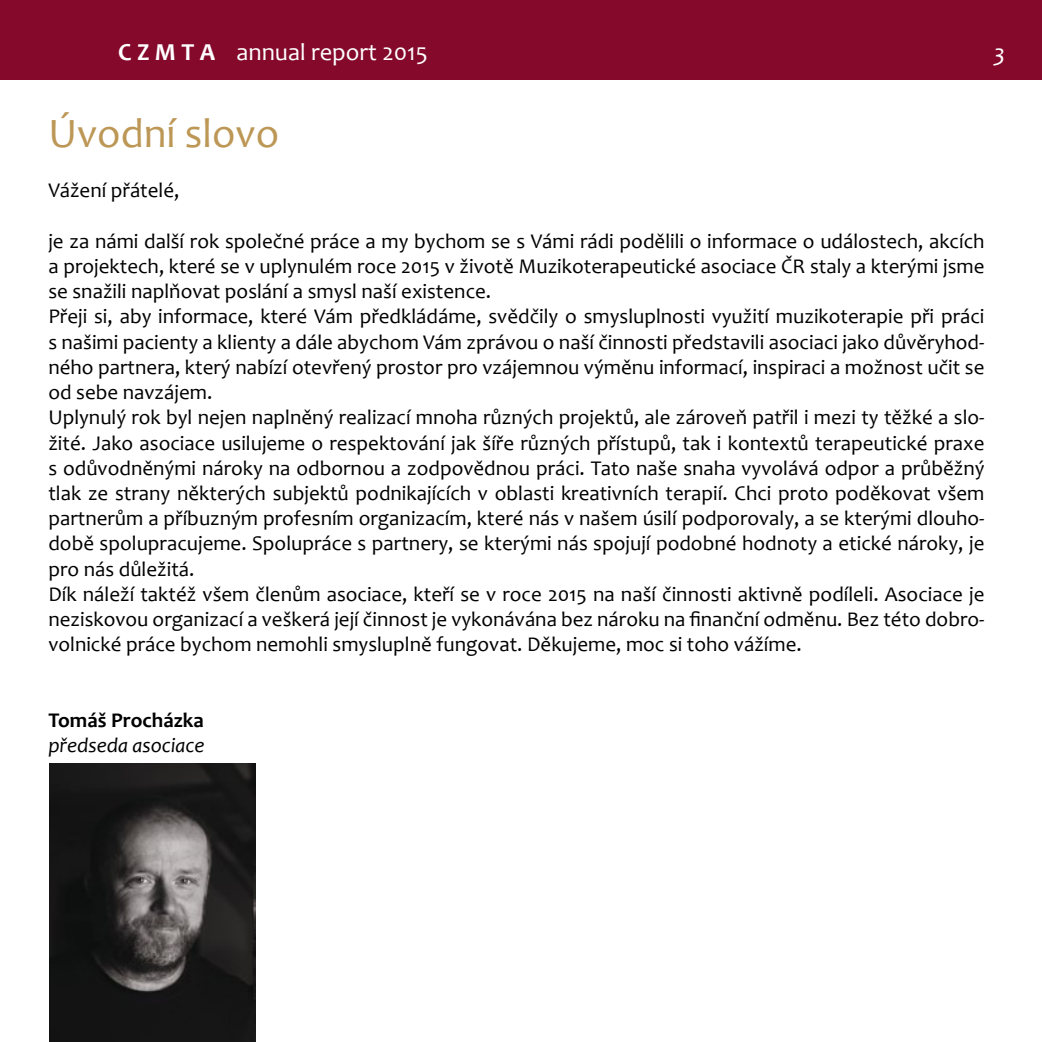
<style>
.page{position:relative;width:1042px;height:1042px;background:#fff}
.page>*{position:absolute;margin:0;border:0;box-sizing:border-box;transform-origin:0 0}
.t1{font:42px "Candara";color:#bc9755}
.t2{font:24.5px "Candara";color:#fff}
.t3{font:italic 24.5px "Candara";color:#fff}
.t4{font:21px/25.2px "Candara";color:#000}
.t5{font:italic 21px "Candara";color:#000}
.t6{font:700 21px "Candara";color:#000}
.s1{font-weight:700}
</style>
<div class="page">
<div style="left:0;top:0;width:1042px;height:79px;background:#84092b"></div>
<img style="left:50px;top:763px;width:205px;height:279px">
<p class="t2" style="left:118px;top:37px;width:311px"><span class="s1">C Z M T A</span> annual report 2015</p>
<p class="t3" style="left:993px;top:38px;width:13px">3</p>
<h1 class="t1" style="left:48px;top:107px;width:232px">Úvodní slovo</h1>
<p class="t4" style="left:48px;top:178px;width:133px">Vážení přátelé,</p>
<p class="t4" style="left:48px;top:228px;width:937px">je za námi další rok společné práce a my bychom se s Vámi rádi podělili o informace o událostech, akcích a projektech, které se v uplynulém roce 2015 v životě Muzikoterapeutické asociace ČR staly a kterými jsme se snažili naplňovat poslání a smysl naší existence.<br>Přeji si, aby informace, které Vám předkládáme, svědčily o smysluplnosti využití muzikoterapie při práci s našimi pacienty a klienty a dále abychom Vám zprávou o naší činnosti představili asociaci jako důvěryhod&shy;ného partnera, který nabízí otevřený prostor pro vzájemnou výměnu informací, inspiraci a možnost učit se od sebe navzájem.<br>Uplynulý rok byl nejen naplněný realizací mnoha různých projektů, ale zároveň patřil i mezi ty těžké a slo&shy;žité. Jako asociace usilujeme o respektování jak šíře různých přístupů, tak i kontextů terapeutické praxe s odůvodněnými nároky na odbornou a zodpovědnou práci. Tato naše snaha vyvolává odpor a průběžný tlak ze strany některých subjektů podnikajících v oblasti kreativních terapií. Chci proto poděkovat všem partnerům a příbuzným profesním organizacím, které nás v našem úsilí podporovaly, a se kterými dlouho&shy;době spolupracujeme. Spolupráce s partnery, se kterými nás spojují podobné hodnoty a etické nároky, je pro nás důležitá.<br>Dík náleží taktéž všem členům asociace, kteří se v roce 2015 na naší činnosti aktivně podíleli. Asociace je neziskovou organizací a veškerá její činnost je vykonávána bez nároku na finanční odměnu. Bez této dobro&shy;volnické práce bychom nemohli smysluplně fungovat. Děkujeme, moc si toho vážíme.</p>
<p class="t6" style="left:48px;top:707px;width:157px">Tomáš Procházka</p>
<p class="t5" style="left:48px;top:732px;width:158px">předseda asociace</p>
</div>
